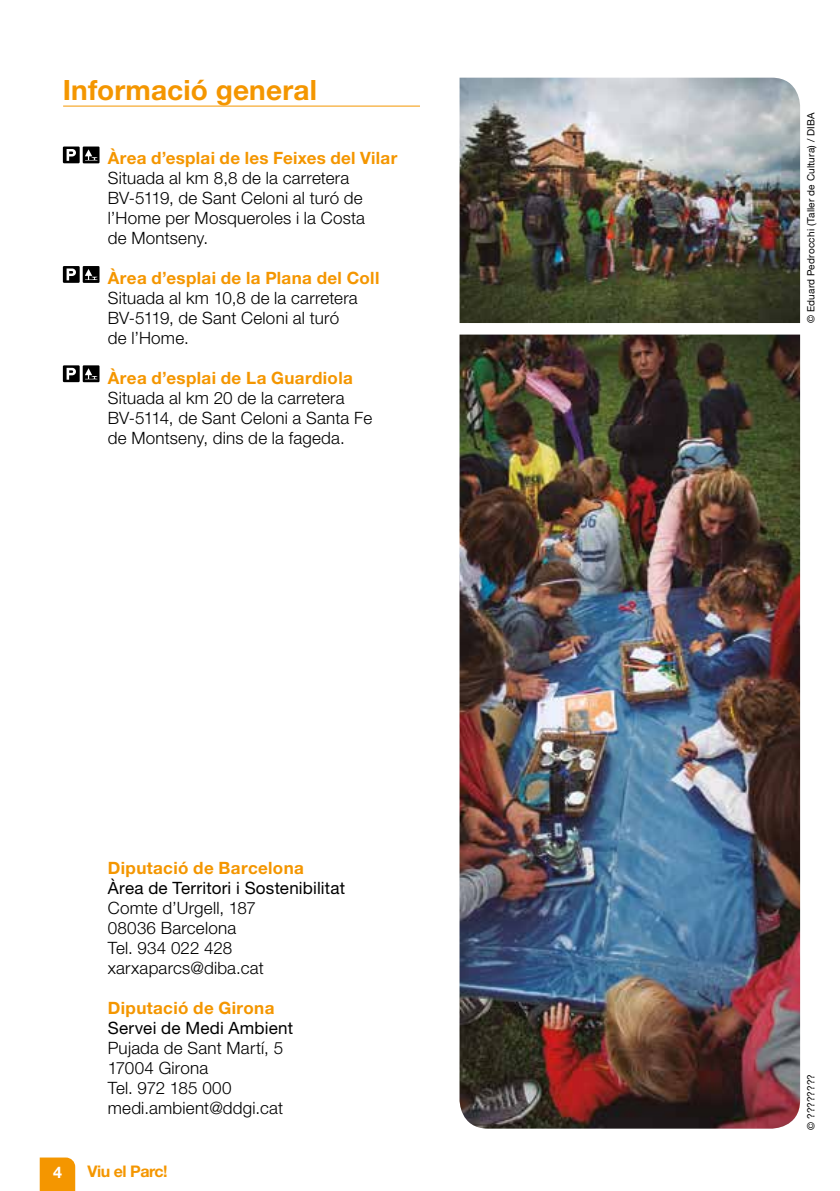
<style>
.page{position:relative;width:840px;height:1191px;background:#fff}
.page>*{position:absolute;margin:0;border:0;box-sizing:border-box;transform-origin:0 0}
.t1{font:700 28px "Helvetica Neue LT Std";letter-spacing:.005em;color:#f49600}
.t2{font:300 17px/20px "Helvetica Neue LT Std";letter-spacing:.015em;color:#000}
.t3{font:700 17px "Helvetica Neue LT Std";letter-spacing:.02em;color:#f49600}
.t4{font:17px "Helvetica Neue LT Std";letter-spacing:.01em;color:#000}
.t5{font:700 16px "Helvetica Neue LT Std";letter-spacing:-.03em;color:#f49600}
.t6{font:700 16px "Helvetica Neue LT Std";color:#fff}
.t7{font:10px "Helvetica Neue LT Std";letter-spacing:.02em;color:#000}
</style>
<div class="page">
<svg style="left:40px;top:1157px;width:35px;height:34px"></svg>
<svg style="left:63px;top:146px;width:36px;height:17px"></svg>
<svg style="left:63px;top:266px;width:36px;height:17px"></svg>
<svg style="left:63px;top:365px;width:36px;height:17px"></svg>
<hr style="left:63px;top:106px;width:357px;height:1px;background:#f49600">
<img style="left:459px;top:334px;width:340px;height:794px">
<img style="left:459px;top:78px;width:340px;height:245px">
<h1 class="t1" style="left:63px;top:73px;width:255px">Informació general</h1>
<p class="t3" style="left:108px;top:147px;width:291px">Àrea d’esplai de les Feixes del Vilar</p>
<p class="t2" style="left:108px;top:167px;width:259px">Situada al km 8,8 de la carretera<br>BV-5119, de Sant Celoni al turó de l’Home per Mosqueroles i la Costa de Montseny.</p>
<p class="t3" style="left:108px;top:267px;width:273px">Àrea d’esplai de la Plana del Coll</p>
<p class="t2" style="left:108px;top:287px;width:251px">Situada al km 10,8 de la carretera<br>BV-5119, de Sant Celoni al turó de l’Home.</p>
<p class="t3" style="left:108px;top:367px;width:246px">Àrea d’esplai de La Guardiola</p>
<p class="t2" style="left:108px;top:387px;width:266px">Situada al km 20 de la carretera<br>BV-5114, de Sant Celoni a Santa Fe de Montseny, dins de la fageda.</p>
<p class="t3" style="left:108px;top:857px;width:197px">Diputació de Barcelona</p>
<p class="t4" style="left:108px;top:878px;width:239px">Àrea de Territori i Sostenibilitat</p>
<p class="t2" style="left:108px;top:898px;width:157px">Comte d’Urgell, 187<br>08036 Barcelona<br>Tel. 934 022 428 xarxaparcs@diba.cat</p>
<p class="t3" style="left:108px;top:997px;width:168px">Diputació de Girona</p>
<p class="t4" style="left:108px;top:1018px;width:187px">Servei de Medi Ambient</p>
<p class="t2" style="left:108px;top:1038px;width:177px">Pujada de Sant Martí, 5<br>17004 Girona<br>Tel. 972 185 000 medi.ambient@ddgi.cat</p>
<p class="t6" style="left:53px;top:1162px;width:10px">4</p>
<p class="t5" style="left:87px;top:1161px;width:82px">Viu el Parc!</p>
<p class="t7" style="left:804px;top:323px;width:212px;rotate:-90deg">© Eduard Pedrocchi (Taller de Cultura) / DIBA</p>
<p class="t7" style="left:804px;top:1129px;width:57px;rotate:-90deg">© ????????</p>
</div>
